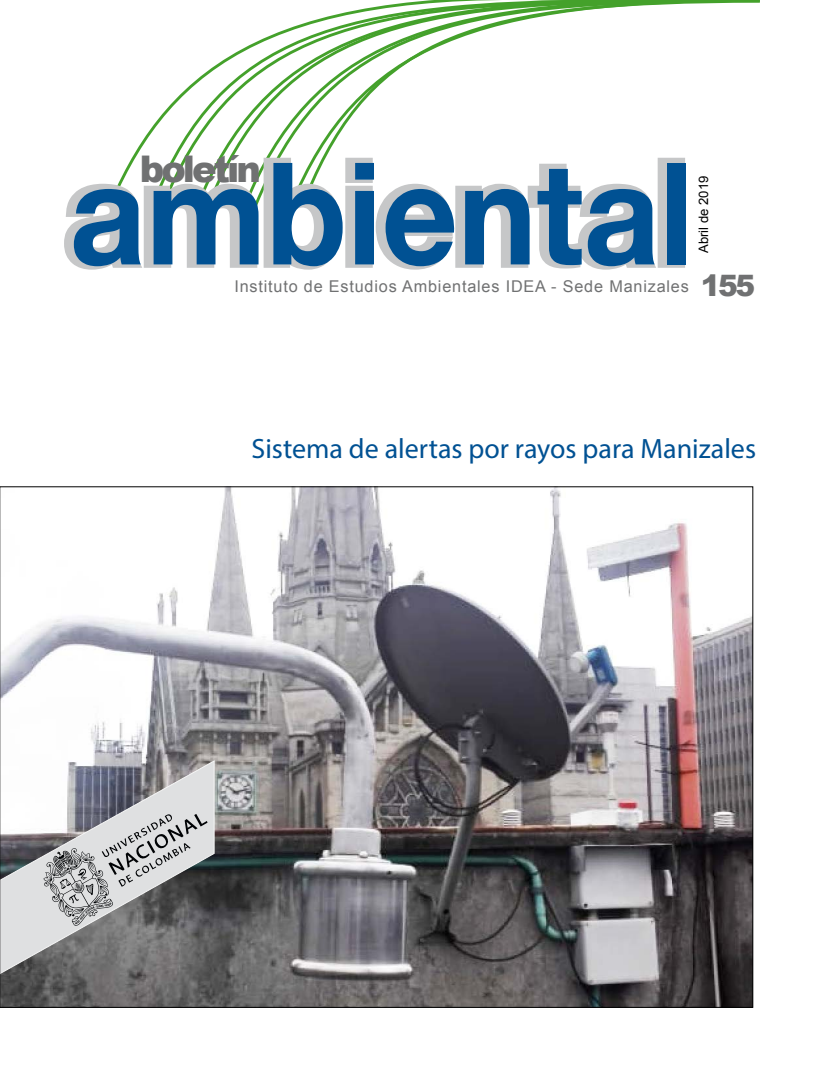
<style>
.page{position:relative;width:839px;height:1092px;background:#fff}
.page>*{position:absolute;margin:0;border:0;box-sizing:border-box;transform-origin:0 0}
.t1{font:700 142.1px "Helvetica Neue";color:#005193;scale:.93 1}
.t2{font:900 36.75px "Arial";letter-spacing:-.08em;color:#707172}
.t3{font:900 29.57px "Arial";color:#707172}
.t4{font:28px "Myriad Pro";color:#005193}
.t5{font:16.28px "Arial";letter-spacing:.05em;color:#707172}
.t6{font:13.12px "Arial";color:#000}
</style>
<div class="page">
<img style="left:2px;top:488px;width:748px;height:517px">
<svg style="left:2px;top:760px;width:212px;height:213px"></svg>
<svg style="left:43px;top:813px;width:164px;height:113px;background:#a5a5a7"></svg>
<svg style="left:605px;top:0;width:155px;height:158px"></svg>
<svg style="left:135px;top:0;width:470px;height:153px"></svg>
<svg style="left:64px;top:153px;width:600px;height:117px"></svg>
<div style="left:657px;top:158px;width:28px;height:110px;border:9px solid #c6c7c8"></div>
<h2 class="t2" style="left:140px;top:142px;width:123px">boletín</h2>
<h1 class="t1" style="left:70px;top:102px;width:672px">ambiental</h1>
<p class="t5" style="left:234px;top:275px;width:456px">Instituto de Estudios Ambientales IDEA - Sede Manizales</p>
<p class="t6" style="left:694px;top:253px;width:78px;rotate:-90deg">Abril de 2019</p>
<h3 class="t3" style="left:700px;top:264px;width:56px">155</h3>
<h3 class="t4" style="left:251px;top:431px;width:506px">Sistema de alertas por rayos para Manizales</h3>
</div>
